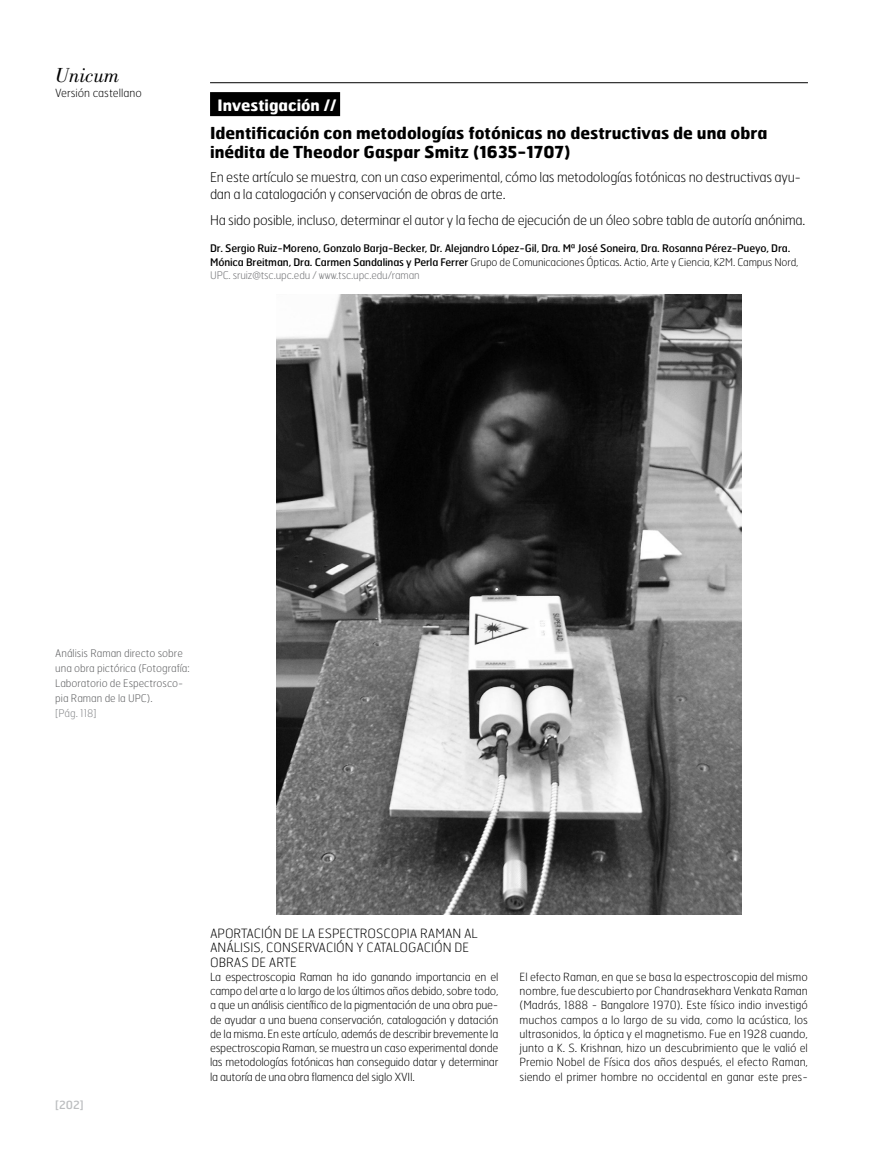
<style>
.page{position:relative;width:893px;height:1149px;background:#fff}
.page>*{position:absolute;margin:0;border:0;box-sizing:border-box;transform-origin:0 0}
.t1{font:italic 21px "Bodoni Std";color:#000}
.t2{font:700 16.5px/18.8px "Hermes";color:#000}
.t3{font:700 15.75px "Hermes";color:#fff}
.t4{font:100 13.5px/16.5px "Hermes";letter-spacing:-.02em;color:#000}
.t5{font:100 12.75px/14.2px "Hermes";color:#000}
.t6{font:100 11.25px/14.2px "Hermes";color:#000;text-align:justify}
.t7{font:11.25px "Hermes";color:#bcbec0}
.t8{font:10.5px/13.5px "Hermes";letter-spacing:-.01em;color:#000}
.t9{font:100 10.5px/15px "Hermes";color:#58595b}
.t10{font:100 10.5px "Hermes";color:#808285}
.s1{font-weight:100}
.s2{font-weight:100;color:#6d6e71}
</style>
<div class="page">
<div style="left:210px;top:92px;width:130px;height:24px;background:#000"></div>
<hr style="left:210px;top:82px;width:598px;height:1px;background:#000">
<img style="left:277px;top:295px;width:464px;height:619px">
<h1 class="t1" style="left:55px;top:64px;width:66px">Unicum</h1>
<p class="t6" style="left:55px;top:85px;width:88px">Versión castellano</p>
<h3 class="t3" style="left:218px;top:95px;width:120px">Investigación //</h3>
<h2 class="t2" style="left:210px;top:123px;width:559px">Identificación con metodologías fotónicas no destructivas de una obra inédita de Theodor Gaspar Smitz (1635-1707)</h2>
<p class="t4" style="left:210px;top:169px;width:593px">En este artículo se muestra, con un caso experimental, cómo las metodologías fotónicas no destructivas ayu&shy;dan a la catalogación y conservación de obras de arte.</p>
<p class="t4" style="left:210px;top:211px;width:597px">Ha sido posible, incluso, determinar el autor y la fecha de ejecución de un óleo sobre tabla de autoría anónima.</p>
<p class="t8" style="left:210px;top:241px;width:590px">Dr. Sergio Ruiz-Moreno, Gonzalo Barja-Becker, Dr. Alejandro López-Gil, Dra. Mª José Soneira, Dra. Rosanna Pérez-Pueyo, Dra.<br>Mónica Breitman, Dra. Carmen Sandalinas y Perla Ferrer <span class="s1">Grupo de Comunicaciones Ópticas. Actio, Arte y Ciencia, K2M. Campus Nord,<br></span><span class="s2">UPC. sruiz@tsc.upc.edu / www.tsc.upc.edu/raman</span></p>
<p class="t9" style="left:55px;top:645px;width:136px">Análisis Raman directo sobre una obra pictórica (Fotografía:<br>Laboratorio de Espectrosco&shy;pia Raman de la UPC).</p>
<p class="t10" style="left:55px;top:706px;width:43px">[Pág. 118]</p>
<p class="t7" style="left:55px;top:1097px;width:30px">[202]</p>
<p class="t5" style="left:210px;top:925px;width:269px">APORTACIÓN DE LA ESPECTROSCOPIA RAMAN AL<br>ANÁLISIS, CONSERVACIÓN Y CATALOGACIÓN DE<br>OBRAS DE ARTE</p>
<p class="t6" style="left:210px;top:969px;width:290px">La espectroscopia Raman ha ido ganando importancia en el campo del arte a lo largo de los últimos años debido, sobre todo, a que un análisis científico de la pigmentación de una obra pue&shy;de ayudar a una buena conservación, catalogación y datación de la misma. En este artículo, además de describir brevemente la espectroscopia Raman, se muestra un caso experimental donde las metodologías fotónicas han conseguido datar y determinar la autoría de una obra flamenca del siglo XVII.</p>
<p class="t6" style="left:520px;top:969px;width:290px">El efecto Raman, en que se basa la espectroscopia del mismo nombre, fue descubierto por Chandrasekhara Venkata Raman (Madrás, 1888 - Bangalore 1970). Este físico indio investigó muchos campos a lo largo de su vida, como la acústica, los ultrasonidos, la óptica y el magnetismo. Fue en 1928 cuando, junto a K. S. Krishnan, hizo un descubrimiento que le valió el Premio Nobel de Física dos años después, el efecto Raman, siendo el primer hombre no occidental en ganar este pres-</p>
</div>
